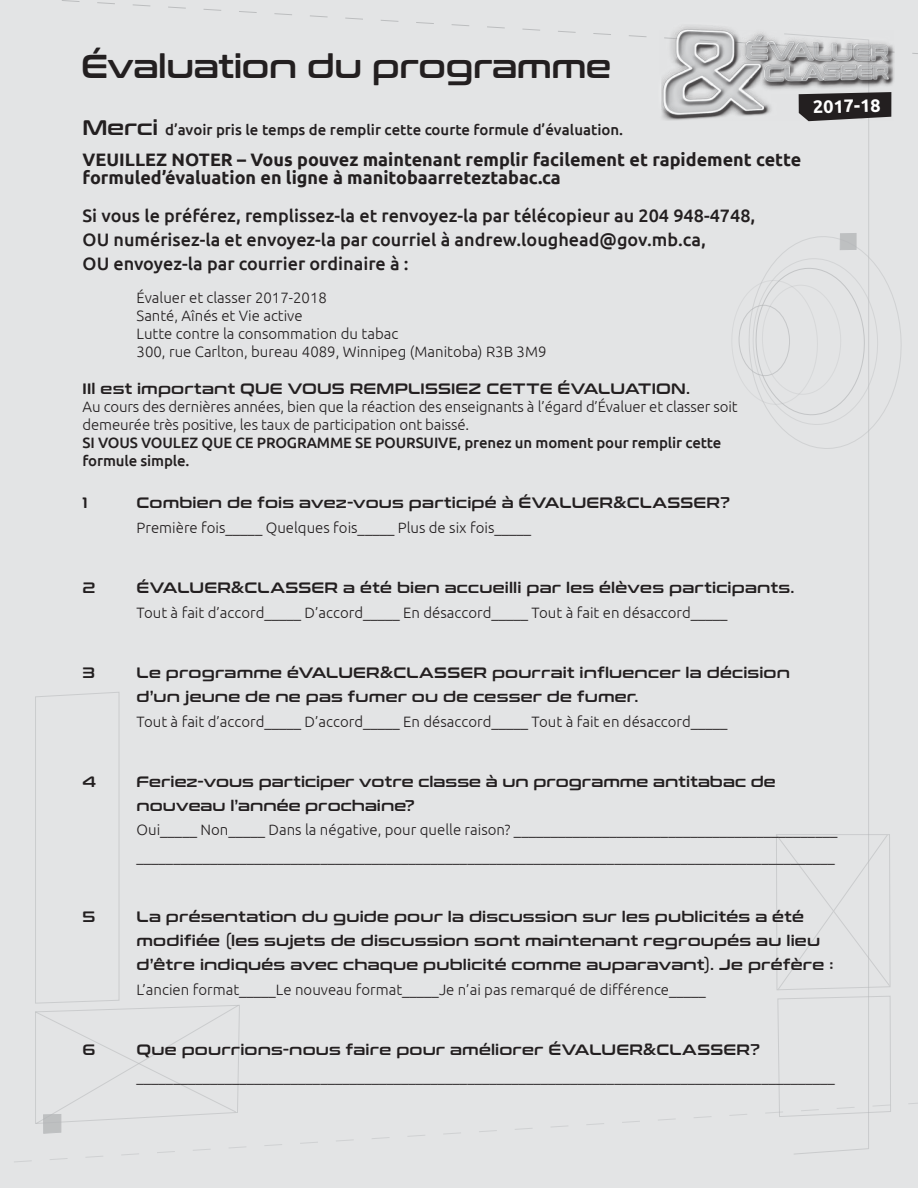
<style>
.page{position:relative;width:918px;height:1188px;background:#e3e4e5}
.page>*{position:absolute;margin:0;border:0;box-sizing:border-box;transform-origin:0 0}
.Lg_Header_24{font:33px "Conthrax Sb";letter-spacing:-.01em;color:#231f20;scale:.96 1}
.Body_Med_12{font:500 18px/24px "Ubuntu";color:#231f20}
.Subhead_14{font:700 18px/18px "Ubuntu";color:#231f20}
.t1{font:700 18px "Ubuntu";color:#fff}
.Body{font:300 15px/27px "Ubuntu";color:#231f20}
.Subhead_12{font:15px/24px "Conthrax Sb";letter-spacing:.015em;color:#231f20}
.Body-2{font:500 15px/18px "Ubuntu";letter-spacing:-.01em;color:#231f20}
.Subhead_14-2{font:500 15px "Ubuntu";color:#231f20}
.s1{font-family:"Conthrax Sb";font-weight:400;font-size:21px}
</style>
<div class="page">
<svg style="left:62px;top:0;width:856px;height:54px"></svg>
<svg style="left:14px;top:1103px;width:904px;height:59px"></svg>
<svg style="left:776px;top:834px;width:115px;height:283px"></svg>
<svg style="left:732px;top:253px;width:170px;height:178px"></svg>
<svg style="left:783px;top:124px;width:86px;height:1031px"></svg>
<svg style="left:34px;top:692px;width:206px;height:442px"></svg>
<div style="left:840px;top:233px;width:16px;height:17px;background:#bec0c1"></div>
<img style="left:623px;top:14px;width:270px;height:110px">
<svg style="left:799px;top:92px;width:92px;height:29px"></svg>
<h1 class="Lg_Header_24" style="left:81px;top:41px;width:554px">Évaluation du programme</h1>
<h2 class="Subhead_14-2" style="left:83px;top:120px;width:542px"><span class="s1">Merci</span> d’avoir pris le temps de remplir cette courte formule d’évaluation.</h2>
<h2 class="Subhead_14" style="left:83px;top:151px;width:720px">VEUILLEZ NOTER – Vous pouvez maintenant remplir facilement et rapidement cette formuled’évaluation en ligne à manitobaarreteztabac.ca</h2>
<p class="Body_Med_12" style="left:83px;top:203px;width:674px">Si vous le préférez, remplissez-la et renvoyez-la par télécopieur au 204 948-4748,<br>OU numérisez-la et envoyez-la par courriel à andrew.loughead@gov.mb.ca,</p>
<p class="Body_Med_12" style="left:83px;top:251px;width:328px">OU envoyez-la par courrier ordinaire à :</p>
<p class="Body" style="left:137px;top:284px;width:192px">Évaluer et classer 2017-2018</p>
<p class="Body" style="left:137px;top:302px;width:168px">Santé, Aînés et Vie active</p>
<p class="Body" style="left:137px;top:320px;width:263px">Lutte contre la consommation du tabac</p>
<p class="Body" style="left:137px;top:338px;width:411px">300, rue Carlton, bureau 4089, Winnipeg (Manitoba) R3B 3M9</p>
<h3 class="Subhead_12" style="left:83px;top:376px;width:609px">IIl est important QUE VOUS REMPLISSIEZ CETTE ÉVALUATION.</h3>
<p class="Body" style="left:83px;top:393px;width:657px">Au cours des dernières années, bien que la réaction des enseignants à l’égard d’Évaluer et classer soit</p>
<p class="Body" style="left:83px;top:411px;width:388px">demeurée très positive, les taux de participation ont baissé.</p>
<p class="Body-2" style="left:83px;top:434px;width:640px">SI VOUS VOULEZ QUE CE PROGRAMME SE POURSUIVE, prenez un moment pour remplir cette formule simple.</p>
<h3 class="Subhead_12" style="left:83px;top:490px;width:7px">1</h3>
<h3 class="Subhead_12" style="left:137px;top:490px;width:595px">Combien de fois avez-vous participé à ÉVALUER&amp;CLASSER?</h3>
<p class="Body" style="left:137px;top:514px;width:396px">Première fois_____ Quelques fois_____ Plus de six fois_____</p>
<p class="t1" style="left:813px;top:96px;width:69px;rotate:-1deg">2017-18</p>
<h3 class="Subhead_12" style="left:83px;top:575px;width:14px">2</h3>
<h3 class="Subhead_12" style="left:137px;top:575px;width:659px">ÉVALUER&amp;CLASSER a été bien accueilli par les élèves participants.</h3>
<p class="Body" style="left:137px;top:599px;width:593px">Tout à fait d’accord_____ D’accord_____ En désaccord_____ Tout à fait en désaccord_____</p>
<h3 class="Subhead_12" style="left:83px;top:660px;width:14px">3</h3>
<h3 class="Subhead_12" style="left:137px;top:660px;width:655px">Le programme éVALUER&amp;CLASSER pourrait influencer la décision</h3>
<h3 class="Subhead_12" style="left:137px;top:684px;width:504px">d’un jeune de ne pas fumer ou de cesser de fumer.</h3>
<p class="Body" style="left:137px;top:708px;width:593px">Tout à fait d’accord_____ D’accord_____ En désaccord_____ Tout à fait en désaccord_____</p>
<h3 class="Subhead_12" style="left:83px;top:768px;width:15px">4</h3>
<h3 class="Subhead_12" style="left:137px;top:768px;width:641px">Feriez-vous participer votre classe à un programme antitabac de nouveau l’année prochaine?</h3>
<p class="Body" style="left:137px;top:816px;width:702px">Oui_____ Non_____ Dans la négative, pour quelle raison? ____________________________________________ _______________________________________________________________________________________________</p>
<h3 class="Subhead_12" style="left:83px;top:904px;width:14px">5</h3>
<h3 class="Subhead_12" style="left:137px;top:904px;width:698px">La présentation du guide pour la discussion sur les publicités a été modifiée (les sujets de discussion sont maintenant regroupés au lieu d’être indiqués avec chaque publicité comme auparavant). Je préfère :</h3>
<p class="Body" style="left:137px;top:976px;width:571px">L’ancien format_____Le nouveau format_____Je n’ai pas remarqué de différence_____</p>
<h3 class="Subhead_12" style="left:83px;top:1037px;width:15px">6</h3>
<h3 class="Subhead_12" style="left:137px;top:1037px;width:625px">Que pourrions-nous faire pour améliorer ÉVALUER&amp;CLASSER?</h3>
<p class="Body" style="left:137px;top:1063px;width:700px">_______________________________________________________________________________________________</p>
</div>
